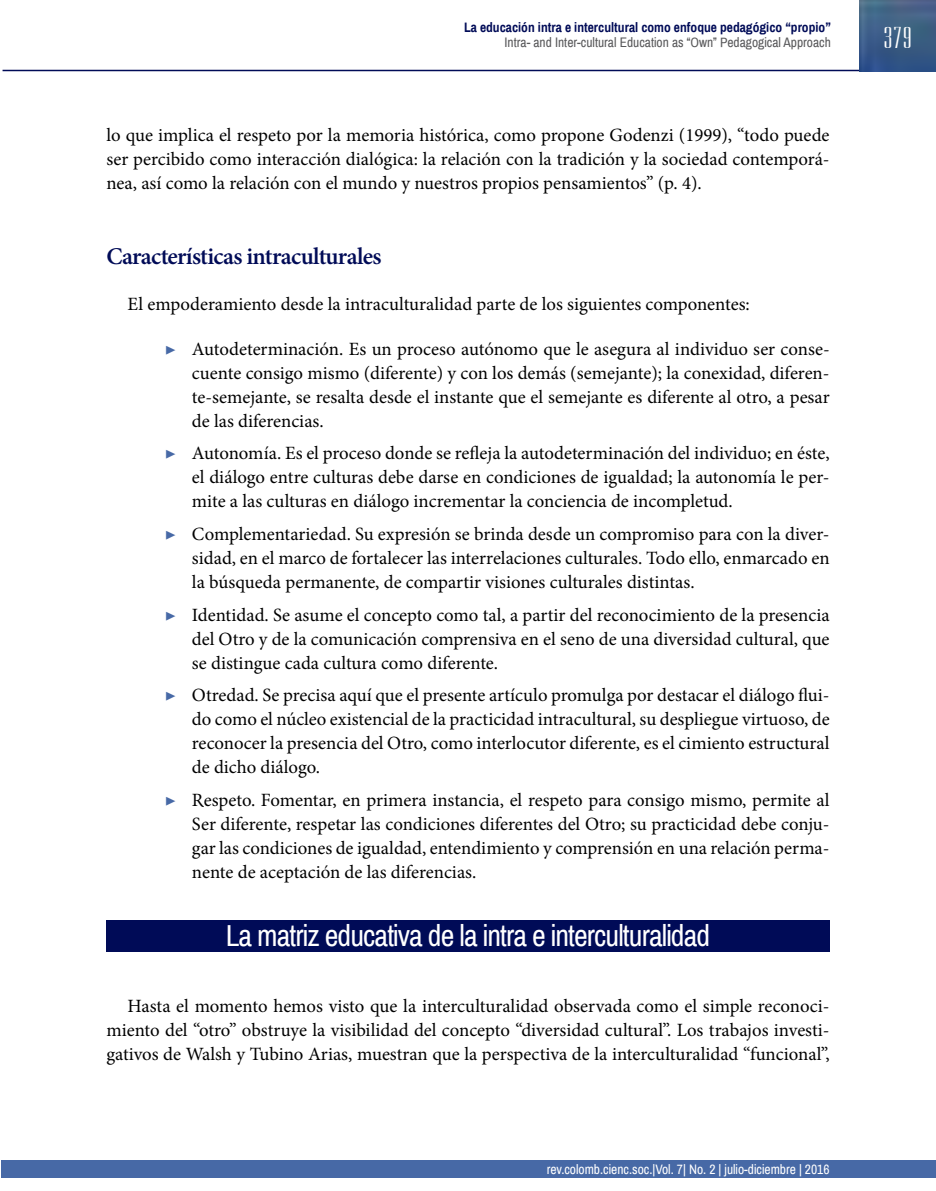
<style>
.page{position:relative;width:936px;height:1191px;background:#fff}
.page>*{position:absolute;margin:0;border:0;box-sizing:border-box;transform-origin:0 0}
.t1{font:30px "Archivo Narrow";letter-spacing:-.03em;color:#fff}
.t2{font:30px "Expel Extended Normal";color:#fff}
.t3{font:600 24px "Minion Pro";letter-spacing:-.03em;color:#000b57}
.t4{font:18.75px/24px "Minion Pro";color:#000;text-align:justify}
.t5{font:700 13.5px "Archivo Narrow";color:#000b57}
.t6{font:13.5px "Archivo Narrow";color:#58585a}
.t7{font:13.5px "Archivo Narrow";color:#fff}
.s1{color:#4769a6}
</style>
<div class="page">
<div style="left:2px;top:1160px;width:933px;height:18px;background:#4769a6"></div>
<hr style="left:3px;top:70px;width:856px;height:1px;background:#000b57">
<img style="left:859px;top:0;width:76px;height:71px">
<div style="left:106px;top:920px;width:723px;height:31px;background:#000b57"></div>
<p class="t5" style="left:464px;top:19px;width:368px">La educación intra e intercultural como enfoque pedagógico “propio”</p>
<p class="t6" style="left:504px;top:34px;width:328px">Intra- and Inter-cultural Education as “Own” Pedagogical Approach</p>
<p class="t4" style="left:106px;top:123px;width:724px">lo que implica el respeto por la memoria histórica, como propone Godenzi (1999), “todo puede ser percibido como interacción dialógica: la relación con la tradición y la sociedad contemporá&shy;nea, así como la relación con el mundo y nuestros propios pensamientos” (p. 4).</p>
<p class="t3" style="left:106px;top:240px;width:277px">Características intraculturales</p>
<p class="t4" style="left:128px;top:292px;width:623px">El empoderamiento desde la intraculturalidad parte de los siguientes componentes:</p>
<p class="t4" style="left:192px;top:337px;width:639px;text-indent:-27px"><span class="s1">▶</span> Autodeterminación. Es un proceso autónomo que le asegura al individuo ser conse&shy;cuente consigo mismo (diferente) y con los demás (semejante); la conexidad, diferen&shy;te-semejante, se resalta desde el instante que el semejante es diferente al otro, a pesar de las diferencias.</p>
<p class="t4" style="left:192px;top:441px;width:639px;text-indent:-27px"><span class="s1">▶</span> Autonomía. Es el proceso donde se refleja la autodeterminación del individuo; en éste, el diálogo entre culturas debe darse en condiciones de igualdad; la autonomía le per&shy;mite a las culturas en diálogo incrementar la conciencia de incompletud.</p>
<p class="t4" style="left:192px;top:522px;width:639px;text-indent:-27px"><span class="s1">▶</span> Complementariedad. Su expresión se brinda desde un compromiso para con la diver&shy;sidad, en el marco de fortalecer las interrelaciones culturales. Todo ello, enmarcado en la búsqueda permanente, de compartir visiones culturales distintas.</p>
<p class="t4" style="left:192px;top:602px;width:639px;text-indent:-27px"><span class="s1">▶</span> Identidad. Se asume el concepto como tal, a partir del reconocimiento de la presencia del Otro y de la comunicación comprensiva en el seno de una diversidad cultural, que se distingue cada cultura como diferente.</p>
<p class="t4" style="left:192px;top:683px;width:639px;text-indent:-27px"><span class="s1">▶</span> Otredad. Se precisa aquí que el presente artículo promulga por destacar el diálogo flui&shy;do como el núcleo existencial de la practicidad intracultural, su despliegue virtuoso, de reconocer la presencia del Otro, como interlocutor diferente, es el cimiento estructural de dicho diálogo.</p>
<p class="t4" style="left:192px;top:787px;width:639px;text-indent:-27px"><span class="s1">▶</span> Respeto. Fomentar, en primera instancia, el respeto para consigo mismo, permite al Ser diferente, respetar las condiciones diferentes del Otro; su practicidad debe conju&shy;gar las condiciones de igualdad, entendimiento y comprensión en una relación perma&shy;nente de aceptación de las diferencias.</p>
<h1 class="t1" style="left:226px;top:917px;width:486px">La matriz educativa de la intra e interculturalidad</h1>
<p class="t4" style="left:106px;top:994px;width:724px;text-indent:21px">Hasta el momento hemos visto que la interculturalidad observada como el simple reconoci&shy;miento del “otro” obstruye la visibilidad del concepto “diversidad cultural”. Los trabajos investi&shy;gativos de Walsh y Tubino Arias, muestran que la perspectiva de la interculturalidad “funcional”,</p>
<p class="t7" style="left:546px;top:1160px;width:284px">rev.colomb.cienc.soc.|Vol. 7| No. 2 | julio-diciembre | 2016</p>
<h1 class="t2" style="left:883px;top:22px;width:31px">379</h1>
</div>
